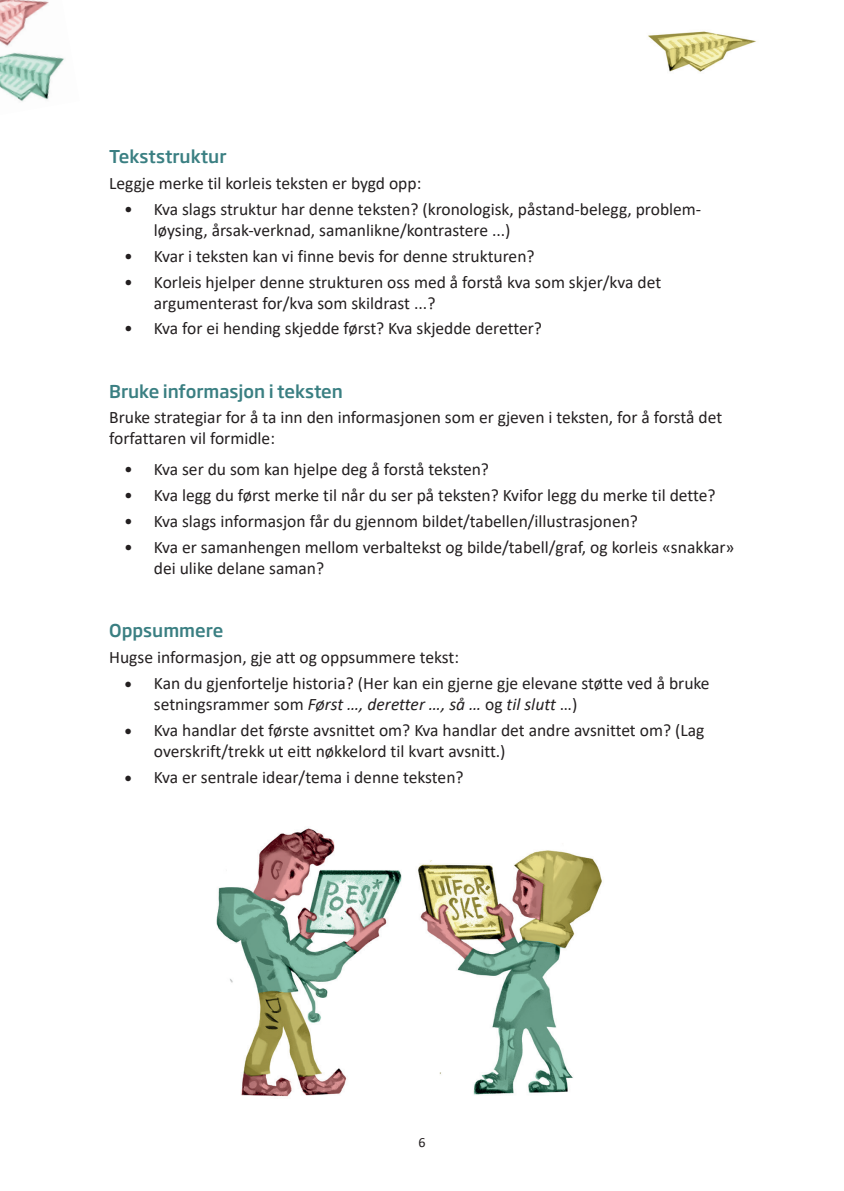
<style>
.page{position:relative;width:844px;height:1191px;background:#fff}
.page>*{position:absolute;margin:0;border:0;box-sizing:border-box;transform-origin:0 0}
.t1{font:17.5px/21px "Calibri";color:#231f20}
.t2{font:500 17.5px "Soho Gothic Std";color:#3a7f82}
.t3{font:14px "Calibri";color:#231f20}
.s1{font-family:"Minion Pro";font-size:21px}
.s2{font-style:italic}
</style>
<div class="page">
<img style="left:0;top:0;width:64px;height:102px">
<img style="left:648px;top:31px;width:108px;height:41px">
<img style="left:216px;top:828px;width:386px;height:269px">
<p class="t2" style="left:109px;top:145px;width:119px">Tekststruktur</p>
<p class="t1" style="left:109px;top:172px;width:313px">Leggje merke til korleis teksten er bygd opp:</p>
<p class="t1" style="left:154px;top:198px;width:548px;text-indent:-30px">• Kva slags struktur har denne teksten? (kronologisk, påstand-belegg, problem&shy;løysing, årsak-verknad, samanlikne/kontrastere ...)</p>
<p class="t1" style="left:124px;top:245px;width:412px">• Kvar i teksten kan vi finne bevis for denne strukturen?</p>
<p class="t1" style="left:154px;top:271px;width:508px;text-indent:-30px">• Korleis hjelper denne strukturen oss med å forstå kva som skjer/kva det argumenterast for/kva som skildrast ...?</p>
<p class="t1" style="left:124px;top:318px;width:419px">• Kva for ei hending skjedde først? Kva skjedde deretter?</p>
<p class="t2" style="left:109px;top:380px;width:235px">Bruke informasjon i teksten</p>
<p class="t1" style="left:109px;top:407px;width:614px">Bruke strategiar for å ta inn den informasjonen som er gjeven i teksten, for å forstå det forfattaren vil formidle:</p>
<p class="t1" style="left:124px;top:458px;width:366px">• Kva ser du som kan hjelpe deg å forstå teksten?</p>
<p class="t1" style="left:124px;top:484px;width:593px">• Kva legg du først merke til når du ser på teksten? Kvifor legg du merke til dette?</p>
<p class="t1" style="left:124px;top:510px;width:515px">• Kva slags informasjon får du gjennom bildet/tabellen/illustrasjonen?</p>
<p class="t1" style="left:154px;top:536px;width:582px;text-indent:-30px">• Kva er samanhengen mellom verbaltekst og bilde/tabell/graf, og korleis «snakkar» dei ulike delane saman?</p>
<p class="t2" style="left:109px;top:619px;width:116px">Oppsummere</p>
<p class="t1" style="left:109px;top:646px;width:351px">Hugse informasjon, gje att og oppsummere tekst:</p>
<p class="t1" style="left:154px;top:672px;width:557px;text-indent:-30px"><span class="s1">•</span> Kan du gjenfortelje historia? (Her kan ein gjerne gje elevane støtte ved å bruke setningsrammer som <span class="s2">Først …, deretter …, så …</span> og <span class="s2">til slutt</span> …)</p>
<p class="t1" style="left:154px;top:719px;width:552px;text-indent:-30px"><span class="s1">•</span> Kva handlar det første avsnittet om? Kva handlar det andre avsnittet om? (Lag overskrift/trekk ut eitt nøkkelord til kvart avsnitt.)</p>
<p class="t1" style="left:124px;top:766px;width:341px"><span class="s1">•</span> Kva er sentrale idear/tema i denne teksten?</p>
<p class="t3" style="left:418px;top:1132px;width:9px">6</p>
</div>
